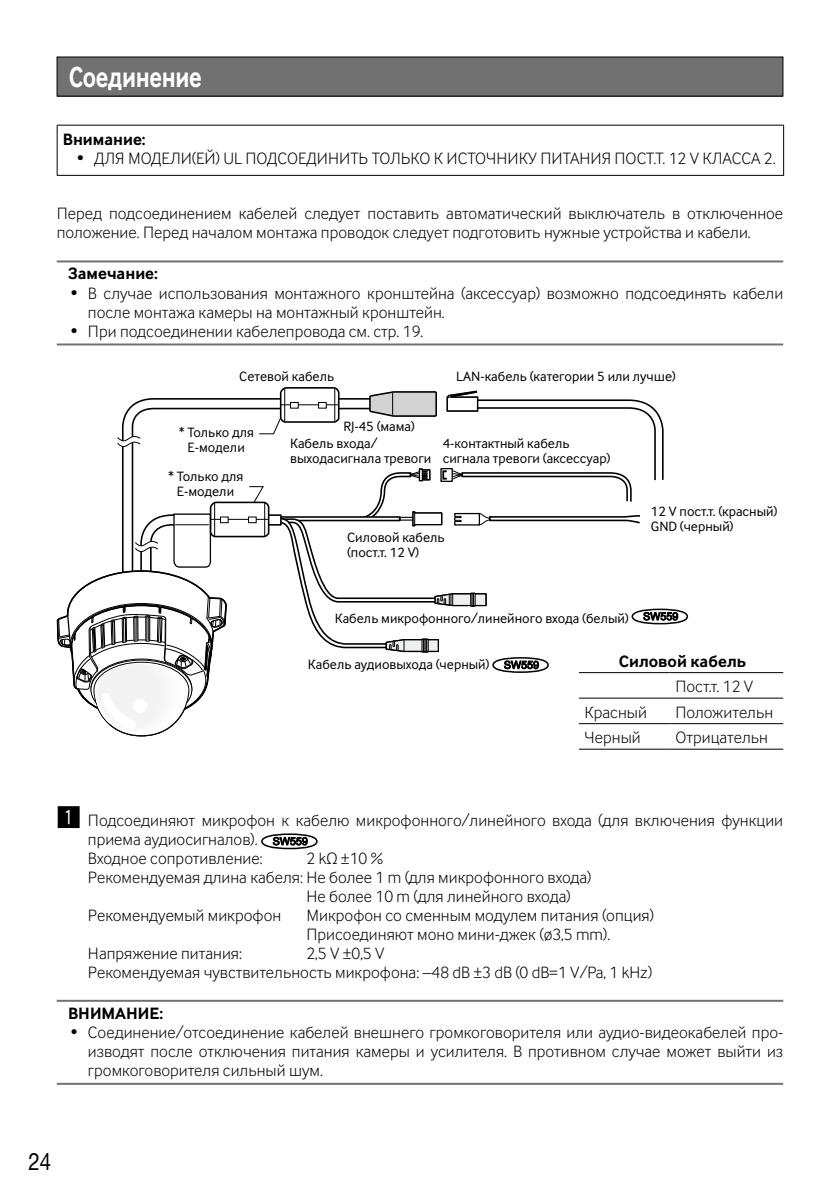
<style>
.page{position:relative;width:840px;height:1191px;background:#fff}
.page>*{position:absolute;margin:0;border:0;box-sizing:border-box;transform-origin:0 0}
.t1{font:700 30px "Inter Face Cyr";letter-spacing:-.015em;color:#fff;scale:.8 1}
.t2{font:24px "Helvetica Neue LT Std";color:#000;scale:.85 1}
.t3{font:17px/19px "Inter Face Cyr Lt";color:#000}
.t4{font:700 17px "Inter Face Cyr";color:#000}
.t5{font:14px/15px "Inter Face Cyr";color:#000}
.s1{font-family:"Arial";font-size:10.8px}
.s2{font-family:"Gthin Hround";font-size:24px}
</style>
<div class="page">
<hr style="left:57px;top:260px;width:725px;height:2px;background:#727172">
<hr style="left:57px;top:343px;width:725px;height:2px;background:#727172">
<hr style="left:57px;top:125px;width:726px;height:1px;background:#000">
<hr style="left:57px;top:126px;width:1px;height:49px;background:#000">
<hr style="left:782px;top:126px;width:1px;height:49px;background:#000">
<hr style="left:57px;top:175px;width:726px;height:1px;background:#000">
<div style="left:631px;top:608px;width:56px;height:16px;border:2px solid #000;border-radius:50%"></div>
<svg style="left:57px;top:387px;width:621px;height:349px"></svg>
<div style="left:57px;top:57px;width:725px;height:39px;background:#727172"></div>
<div style="left:57px;top:57px;width:725px;height:39px;border:1px solid #000"></div>
<hr style="left:57px;top:999px;width:725px;height:2px;background:#727172">
<hr style="left:57px;top:1082px;width:725px;height:2px;background:#727172">
<div style="left:261px;top:833px;width:56px;height:16px;border:2px solid #000;border-radius:50%"></div>
<svg style="left:272px;top:835px;width:36px;height:14px"></svg>
<hr style="left:578px;top:672px;width:91px;height:1px;background:#000">
<hr style="left:669px;top:672px;width:113px;height:1px;background:#000">
<hr style="left:578px;top:697px;width:91px;height:1px;background:#000">
<hr style="left:669px;top:697px;width:113px;height:1px;background:#000">
<hr style="left:578px;top:723px;width:91px;height:1px;background:#000">
<hr style="left:669px;top:723px;width:113px;height:1px;background:#000">
<hr style="left:578px;top:748px;width:91px;height:1px;background:#000">
<hr style="left:669px;top:748px;width:113px;height:1px;background:#000">
<h1 class="t1" style="left:69px;top:60px;width:168px">Соединение</h1>
<p class="t4" style="left:63px;top:129px;width:84px">Внимание:</p>
<p class="t3" style="left:77px;top:149px;width:699px">• ДЛЯ МОДЕЛИ(ЕЙ) UL ПОДСОЕДИНИТЬ ТОЛЬКО К ИСТОЧНИКУ ПИТАНИЯ ПОСТ.Т. 12 V КЛАССА 2.</p>
<p class="t3" style="left:57px;top:204px;width:727px">Перед подсоединением кабелей следует поставить автоматический выключатель в отключенное положение. Перед началом монтажа проводок следует подготовить нужные устройства и кабели.</p>
<p class="t4" style="left:68px;top:264px;width:91px">Замечание:</p>
<p class="t3" style="left:88px;top:283px;width:696px;text-indent:-17px">• В случае использования монтажного кронштейна (аксессуар) возможно подсоединять кабели после монтажа камеры на монтажный кронштейн.</p>
<p class="t3" style="left:71px;top:321px;width:354px">• При подсоединении кабелепровода см. стр. 19.</p>
<p class="t5" style="left:239px;top:368px;width:96px">Сетевой кабель</p>
<p class="t5" style="left:456px;top:369px;width:221px">LAN-кабель (категории 5 или лучше)</p>
<p class="t5" style="left:290px;top:418px;width:126px;line-height:17px;text-indent:53px">RJ-45 (мама)<br>Кабель входа/</p>
<p class="t5" style="left:290px;top:451px;width:142px">выходасигнала тревоги</p>
<p class="t5" style="left:179px;top:424px;width:77px;text-align:center">* Только для<br>E-модели</p>
<p class="t5" style="left:168px;top:468px;width:77px;text-align:center">* Только для<br>E-модели</p>
<p class="t5" style="left:442px;top:436px;width:169px">4-контактный кабель сигнала тревоги (аксессуар)</p>
<p class="t5" style="left:347px;top:530px;width:99px">Силовой кабель (пост.т. 12 V)</p>
<p class="t5" style="left:650px;top:504px;width:128px">12 V пост.т. (красный)<br>GND (черный)</p>
<p class="t5" style="left:334px;top:610px;width:345px">Кабель микрофонного/линейного входа (белый) <sup>SW559</sup></p>
<p class="t5" style="left:308px;top:656px;width:232px">Кабель аудиовыхода (черный) <span class="s1">SW559</span></p>
<p class="t4" style="left:618px;top:651px;width:129px">Силовой кабель</p>
<p class="t3" style="left:675px;top:677px;width:79px">Пост.т. 12 V</p>
<p class="t3" style="left:584px;top:702px;width:64px">Красный</p>
<p class="t3" style="left:675px;top:702px;width:99px">Положительн</p>
<p class="t3" style="left:584px;top:728px;width:58px">Черный</p>
<p class="t3" style="left:675px;top:728px;width:94px">Отрицательн</p>
<p class="t3" style="left:88px;top:810px;width:696px;text-indent:-31px"><span class="s2">z</span> Подсоединяют микрофон к кабелю микрофонного/линейного входа (для включения функции приема аудиосигналов). <span class="s1">SW559<br></span>Входное сопротивление:</p>
<p class="t3" style="left:306px;top:848px;width:78px">2 kΩ ±10 %</p>
<p class="t3" style="left:88px;top:867px;width:505px">Рекомендуемая длина кабеля: Не более 1 m (для микрофонного входа)</p>
<p class="t3" style="left:306px;top:886px;width:265px">Не более 10 m (для линейного входа)</p>
<p class="t3" style="left:88px;top:905px;width:195px">Рекомендуемый микрофон</p>
<p class="t3" style="left:306px;top:905px;width:349px">Микрофон со сменным модулем питания (опция)<br>Присоединяют моно мини-джек (ø3,5 mm).</p>
<p class="t3" style="left:88px;top:943px;width:155px">Напряжение питания:</p>
<p class="t3" style="left:88px;top:943px;width:565px;text-indent:218px">2,5 V ±0,5 V<br>Рекомендуемая чувствительность микрофона: –48 dB ±3 dB (0 dB=1 V/Pa, 1 kHz)</p>
<p class="t4" style="left:68px;top:1003px;width:97px">ВНИМАНИЕ:</p>
<p class="t3" style="left:88px;top:1022px;width:696px;text-align:justify;text-indent:-17px">• Соединение/отсоединение кабелей внешнего громкоговорителя или аудио-видеокабелей про&shy;изводят после отключения питания камеры и усилителя. В противном случае может выйти из громкоговорителя сильный шум.</p>
<h2 class="t2" style="left:28px;top:1146px;width:28px">24</h2>
</div>
